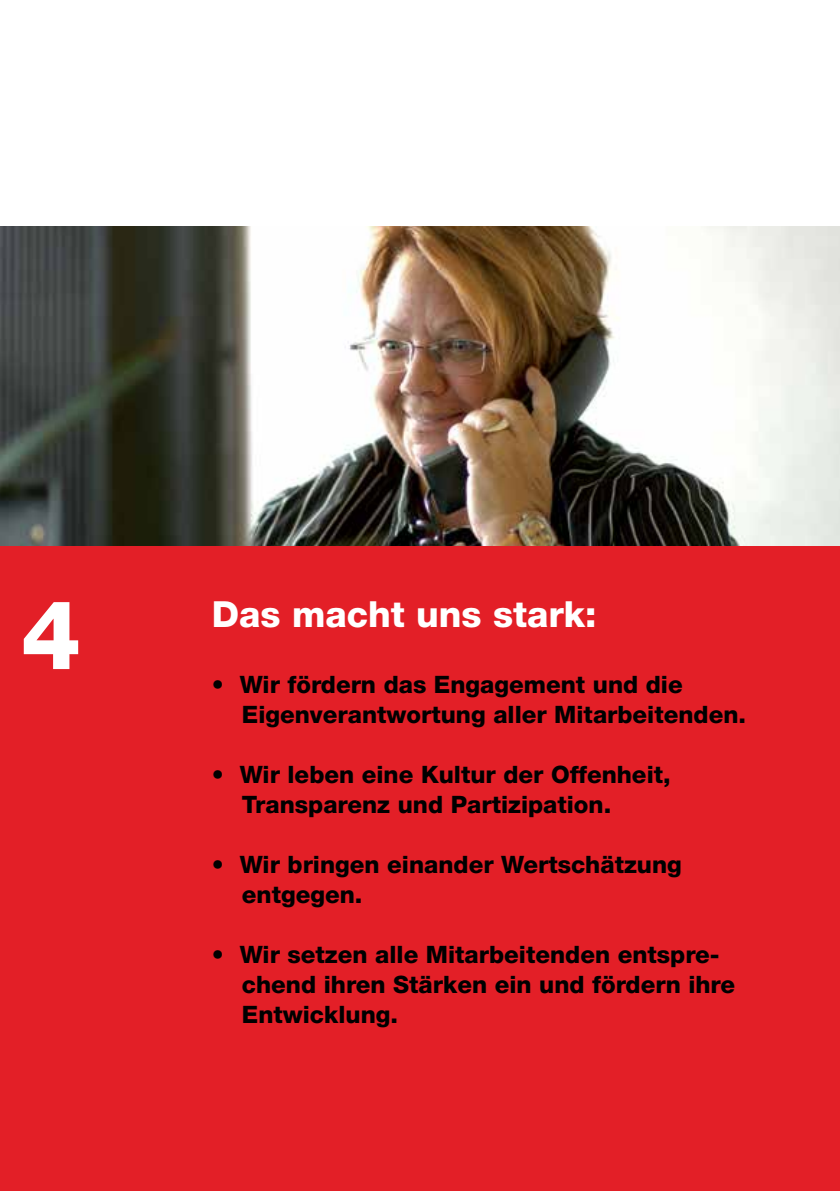
<style>
.page{position:relative;width:840px;height:1191px;background:#fff}
.page>*{position:absolute;margin:0;border:0;box-sizing:border-box;transform-origin:0 0}
.t1{font:800 96px "Helvetica Neue";color:#fff}
.t2{font:800 36px "Helvetica Neue";color:#fff}
.t3{font:800 24px/30px "Helvetica Neue";color:#000}
</style>
<div class="page">
<img style="left:0;top:227px;width:839px;height:319px">
<div style="left:0;top:546px;width:839px;height:645px;background:#e31f27"></div>
<h1 class="t1" style="left:21px;top:578px;width:62px">4</h1>
<h2 class="t2" style="left:212px;top:592px;width:386px">Das macht uns stark:</h2>
<p class="t3" style="left:242px;top:669px;width:505px;text-indent:-30px">• Wir fördern das Engagement und die<br>Eigenverantwortung aller Mitarbeitenden.</p>
<p class="t3" style="left:242px;top:759px;width:430px;text-indent:-30px">• Wir leben eine Kultur der Offenheit,<br>Transparenz und Partizipation.</p>
<p class="t3" style="left:242px;top:849px;width:441px;text-indent:-30px">• Wir bringen einander Wertschätzung entgegen.</p>
<p class="t3" style="left:242px;top:939px;width:494px;text-indent:-30px">• Wir setzen alle Mitarbeitenden entspre&shy;chend ihren Stärken ein und -fördern ihre<br>Entwicklung.</p>
</div>
